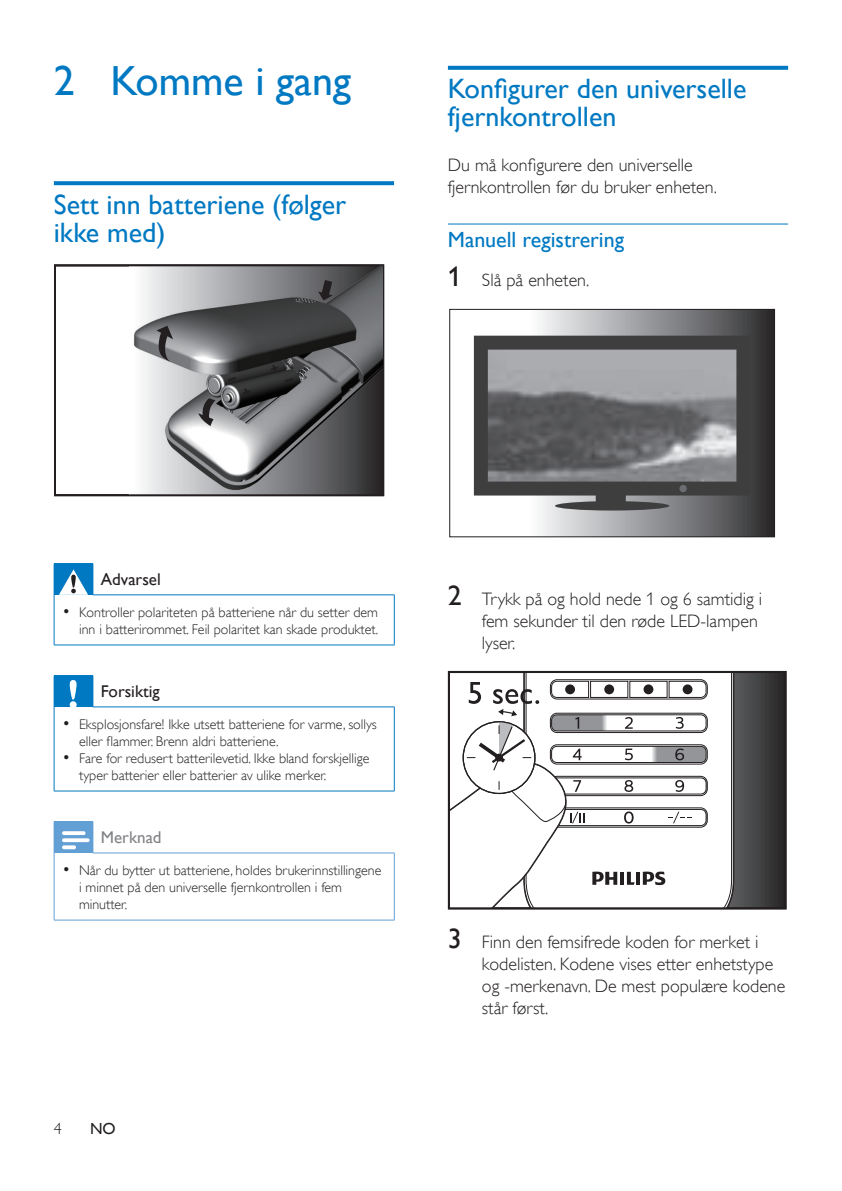
<style>
.page{position:relative;width:842px;height:1191px;background:#fff}
.page>*{position:absolute;margin:0;border:0;box-sizing:border-box;transform-origin:0 0}
.heading1{font:42px "Gill Sans Alt One WGL";color:#0079c2}
.heading2{font:28px/28px "Gill Sans Alt One WGL";color:#0079c2}
.heading3{font:22px "Gill Sans Alt One WGL";color:#0079c2}
.Body_Text{font:18px/22px "Gill Sans Alt One WGL Light";color:#231f20}
.cautions-caption-par{font:17px "Gill Sans Alt One WGL";color:#231f20}
.warnings-caption-par{font:17px "Gill Sans Alt One WGL";color:#231f20}
.notes-caption-paragr{font:17px "Gill Sans Alt One WGL";color:#808285}
.language_indication{font:16px "Gill Sans Alt One WGL";color:#231f20}
.t1{font:16px "Gill Sans Alt One WGL Light";color:#231f20}
.t2{font:14px/17px "Gill Sans Alt One WGL Light";color:#231f20}
.s1{font-family:"Gill Sans Alt One WGL";font-size:28px}
.s2{font-size:17px}
</style>
<div class="page">
<svg style="left:54px;top:181px;width:340px;height:4px"></svg>
<div style="left:54px;top:564px;width:39px;height:31px;background:#0079c2"></div>
<hr style="left:54px;top:595px;width:1px;height:49px;background:#0079c2">
<hr style="left:394px;top:595px;width:1px;height:49px;background:#0079c2">
<hr style="left:54px;top:644px;width:39px;height:1px;background:#0079c2">
<hr style="left:93px;top:644px;width:302px;height:1px;background:#0079c2">
<hr style="left:54px;top:563px;width:39px;height:1px;background:#0079c2">
<hr style="left:93px;top:564px;width:1px;height:30px;background:#0079c2">
<hr style="left:93px;top:594px;width:302px;height:1px;background:#0079c2">
<svg style="left:59px;top:569px;width:29px;height:26px"></svg>
<div style="left:54px;top:675px;width:39px;height:32px;background:#0079c2"></div>
<hr style="left:54px;top:707px;width:1px;height:83px;background:#0079c2">
<hr style="left:394px;top:707px;width:1px;height:83px;background:#0079c2">
<hr style="left:54px;top:790px;width:39px;height:1px;background:#0079c2">
<hr style="left:93px;top:790px;width:302px;height:1px;background:#0079c2">
<hr style="left:93px;top:676px;width:1px;height:30px;background:#0079c2">
<hr style="left:93px;top:706px;width:302px;height:1px;background:#0079c2">
<svg style="left:70px;top:680px;width:7px;height:27px"></svg>
<div style="left:54px;top:821px;width:39px;height:32px;background:#629fd5"></div>
<hr style="left:54px;top:853px;width:1px;height:66px;background:#629fd5">
<hr style="left:394px;top:853px;width:1px;height:66px;background:#629fd5">
<hr style="left:54px;top:919px;width:39px;height:1px;background:#629fd5">
<hr style="left:93px;top:919px;width:302px;height:1px;background:#629fd5">
<hr style="left:93px;top:822px;width:1px;height:30px;background:#629fd5">
<hr style="left:93px;top:852px;width:302px;height:1px;background:#629fd5">
<svg style="left:62px;top:831px;width:28px;height:18px"></svg>
<svg style="left:54px;top:264px;width:330px;height:232px"></svg>
<img style="left:129px;top:265px;width:254px;height:230px">
<svg style="left:271px;top:365px;width:7px;height:7px"></svg>
<svg style="left:228px;top:377px;width:8px;height:4px"></svg>
<svg style="left:243px;top:388px;width:8px;height:9px"></svg>
<svg style="left:285px;top:378px;width:8px;height:4px"></svg>
<svg style="left:157px;top:326px;width:16px;height:36px"></svg>
<svg style="left:198px;top:398px;width:18px;height:28px"></svg>
<svg style="left:318px;top:280px;width:15px;height:20px"></svg>
<svg style="left:448px;top:66px;width:340px;height:4px"></svg>
<hr style="left:448px;top:223px;width:340px;height:1px;background:#0079c2">
<svg style="left:473px;top:311px;width:300px;height:224px"></svg>
<div style="left:449px;top:309px;width:326px;height:228px;border:1px solid #231f20"></div>
<svg style="left:474px;top:336px;width:276px;height:174px;background:#747578"></svg>
<div style="left:679px;top:485px;width:8px;height:7px;background:#6c6d70;border-radius:50%"></div>
<svg style="left:734px;top:674px;width:49px;height:232px;background:#414142"></svg>
<svg style="left:525px;top:674px;width:207px;height:232px"></svg>
<svg style="left:451px;top:680px;width:256px;height:226px"></svg>
<div style="left:448px;top:671px;width:338px;height:238px;border:2px solid #231f20"></div>
<p class="heading1" style="left:54px;top:52px;width:299px">2 Komme i gang</p>
<p class="heading2" style="left:54px;top:190px;width:294px">Sett inn batteriene (følger ikke med)</p>
<p class="heading2" style="left:448px;top:74px;width:300px">Konfigurer den universelle fjernkontrollen</p>
<p class="Body_Text" style="left:448px;top:154px;width:270px">Du må konfigurere den universelle fjernkontrollen før du bruker enheten.</p>
<p class="heading3" style="left:448px;top:225px;width:178px">Manuell registrering</p>
<p class="Body_Text" style="left:448px;top:269px;width:143px"><span class="s1">1</span> Slå på enheten.</p>
<p class="warnings-caption-par" style="left:101px;top:568px;width:61px">Advarsel</p>
<p class="t2" style="left:62px;top:603px;width:318px;text-align:right"><span class="s2">•</span> Kontroller polariteten på batteriene når du setter dem inn i batterirommet. Feil polaritet kan skade produktet.</p>
<p class="cautions-caption-par" style="left:101px;top:680px;width:60px">Forsiktig</p>
<p class="t2" style="left:79px;top:715px;width:299px;text-indent:-17px"><span class="s2">•</span> Eksplosjonsfare! Ikke utsett batteriene for varme, sollys eller flammer. Brenn aldri batteriene.</p>
<p class="t2" style="left:79px;top:749px;width:292px;text-indent:-17px"><span class="s2">•</span> Fare for redusert batterilevetid. Ikke bland forskjellige typer batterier eller batterier av ulike merker.</p>
<p class="notes-caption-paragr" style="left:101px;top:826px;width:62px">Merknad</p>
<p class="t2" style="left:79px;top:861px;width:304px;text-indent:-17px"><span class="s2">•</span> Når du bytter ut batteriene, holdes brukerinnstillingene i minnet på den universelle fjernkontrollen i fem minutter.</p>
<p class="t1" style="left:54px;top:1118px;width:9px">4</p>
<p class="language_indication" style="left:90px;top:1118px;width:27px">NO</p>
<p class="Body_Text" style="left:482px;top:588px;width:282px;text-indent:-34px"><span class="s1">2</span> Trykk på og hold nede 1 og 6 samtidig i fem sekunder til den røde LED-lampen lyser.</p>
<p class="Body_Text" style="left:482px;top:931px;width:305px;text-indent:-34px"><span class="s1">3</span> Finn den femsifrede koden for merket i kodelisten. Kodene vises etter enhetstype og -merkenavn. De mest populære kodene står først.</p>
</div>
